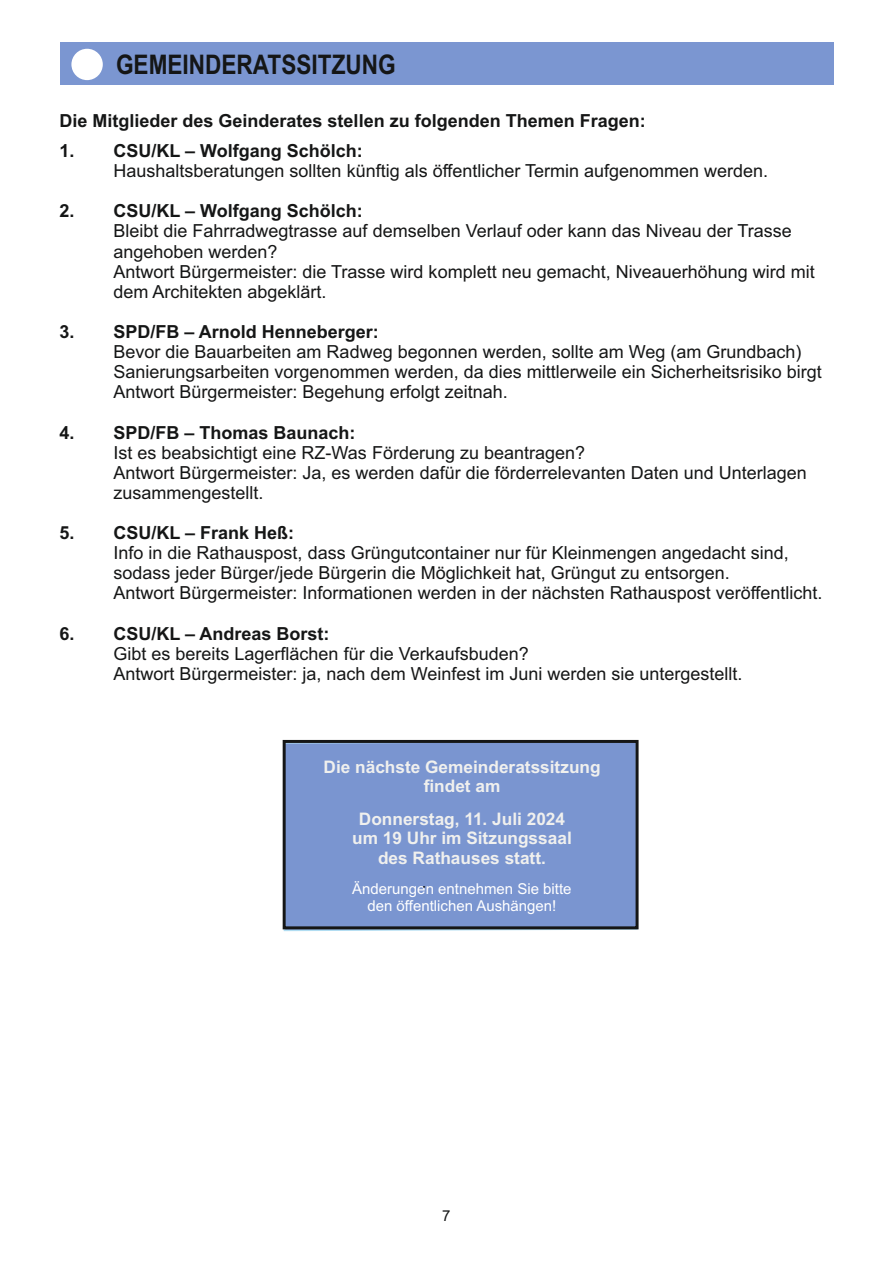
<style>
.page{position:relative;width:893px;height:1263px;background:#fff}
.page>*{position:absolute;margin:0;border:0;box-sizing:border-box;transform-origin:0 0}
.t1{font:700 27px "Arial";color:#151616;scale:.84 1}
.t2{font:18px/20.1px "Arial";color:#151616}
.t3{font:700 18px "Arial";color:#151616}
.t4{font:700 17.25px/19.2px "Arial";color:#f0f0ee;text-align:center}
.t5{font:15px/16.8px "Arial";color:#fff;text-align:center}
.t6{font:15px "Arial";color:#151616}
</style>
<div class="page">
<div style="left:60px;top:42px;width:773px;height:43px;background:#7b96d1"></div>
<div style="left:71px;top:49px;width:32px;height:31px;background:#fff;border-radius:50%"></div>
<div style="left:283px;top:744px;width:355px;height:188px;background:#7a95d0"></div>
<div style="left:283px;top:740px;width:356px;height:189px;border:3px solid #151616"></div>
<h1 class="t1" style="left:116px;top:54px;width:334px">GEMEINDERATSSITZUNG</h1>
<p class="t3" style="left:60px;top:114px;width:588px">Die Mitglieder des Geinderates stellen zu folgenden Themen Fragen:</p>
<p class="t3" style="left:60px;top:144px;width:305px">1. CSU/KL – Wolfgang Schölch:</p>
<p class="t2" style="left:114px;top:162px;width:656px">Haushaltsberatungen sollten künftig als öffentlicher Termin aufgenommen werden.</p>
<p class="t3" style="left:60px;top:204px;width:305px">2. CSU/KL – Wolfgang Schölch:</p>
<p class="t2" style="left:114px;top:223px;width:703px">Bleibt die Fahrradwegtrasse auf demselben Verlauf oder kann das Niveau der Trasse angehoben werden?<br>Antwort Bürgermeister: die Trasse wird komplett neu gemacht, Niveauerhöhung wird mit dem Architekten abgeklärt.</p>
<p class="t3" style="left:60px;top:325px;width:321px">3. SPD/FB – Arnold Henneberger:</p>
<p class="t2" style="left:114px;top:343px;width:710px">Bevor die Bauarbeiten am Radweg begonnen werden, sollte am Weg (am Grundbach)<br>Sanierungsarbeiten vorgenommen werden, da dies mittlerweile ein Sicherheitsrisiko birgt<br>Antwort Bürgermeister: Begehung erfolgt zeitnah.</p>
<p class="t3" style="left:60px;top:425px;width:298px">4. SPD/FB – Thomas Baunach:</p>
<p class="t2" style="left:114px;top:444px;width:695px">Ist es beabsichtigt eine RZ-Was Förderung zu beantragen?<br>Antwort Bürgermeister: Ja, es werden dafür die förderrelevanten Daten und Unterlagen zusammengestellt.</p>
<p class="t3" style="left:60px;top:526px;width:236px">5. CSU/KL – Frank Heß:</p>
<p class="t2" style="left:114px;top:544px;width:710px">Info in die Rathauspost, dass Grüngutcontainer nur für Kleinmengen angedacht sind, sodass jeder Bürger/jede Bürgerin die Möglichkeit hat, Grüngut zu entsorgen.<br>Antwort Bürgermeister: Informationen werden in der nächsten Rathauspost veröffentlicht.</p>
<p class="t3" style="left:60px;top:626px;width:272px">6. CSU/KL – Andreas Borst:</p>
<p class="t2" style="left:114px;top:645px;width:630px">Gibt es bereits Lagerflächen für die Verkaufsbuden?<br>Antwort Bürgermeister: ja, nach dem Weinfest im Juni werden sie untergestellt.</p>
<p class="t4" style="left:324px;top:759px;width:279px">Die nächste Gemeinderatssitzung findet am</p>
<p class="t4" style="left:352px;top:811px;width:221px">Donnerstag, 11. Juli 2024 um 19 Uhr im Sitzungssaal des Rathauses statt.</p>
<p class="t5" style="left:352px;top:882px;width:221px">Änderungen entnehmen Sie bitte den öffentlichen Aushängen!</p>
<p class="t6" style="left:442px;top:1210px;width:10px">7</p>
</div>
